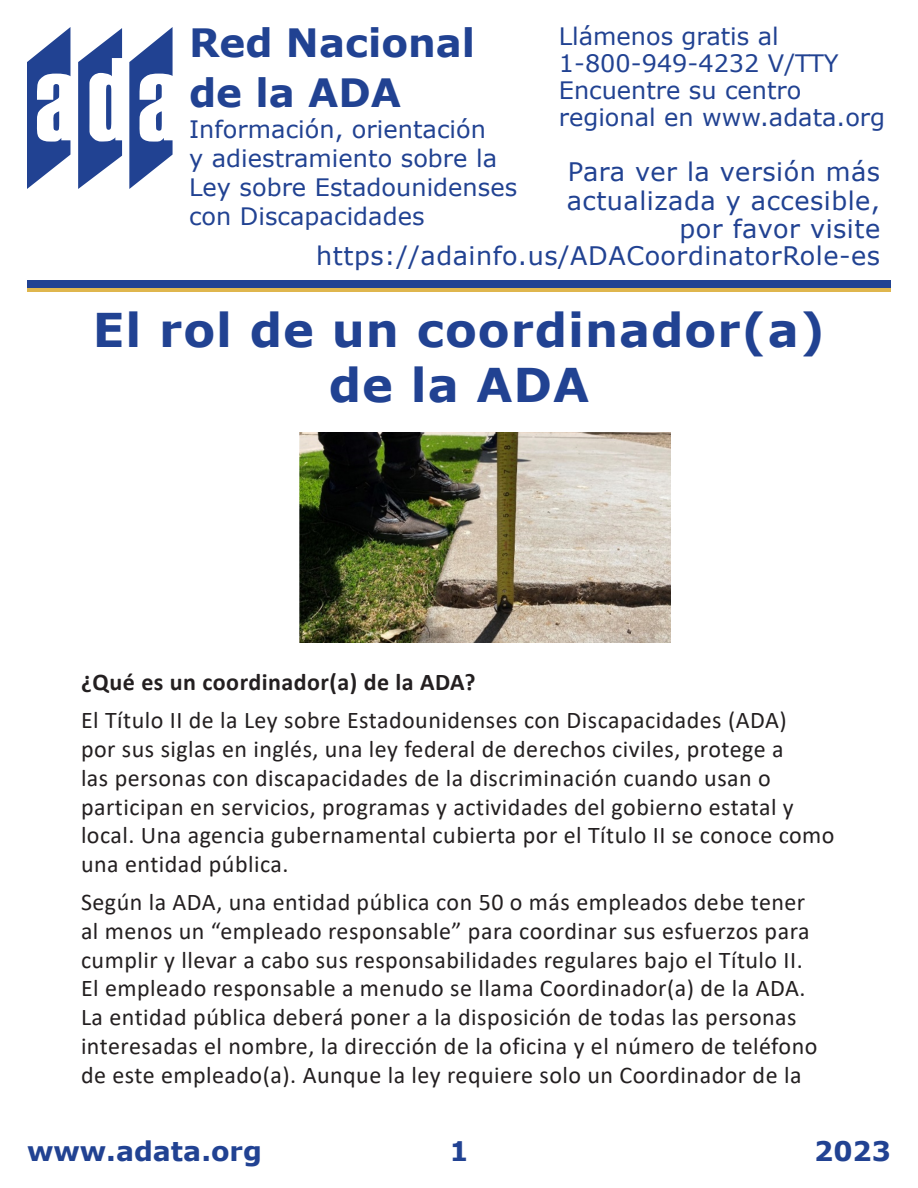
<style>
.page{position:relative;width:918px;height:1188px;background:#fff}
.page>*{position:absolute;margin:0;border:0;box-sizing:border-box;transform-origin:0 0}
.t1{font:700 46.5px "Verdana";letter-spacing:.02em;color:#214292}
.Banner_title{font:700 39px "Verdana";color:#214292}
.header_footer{font:700 27px "Verdana";color:#214292}
.Banner_version{font:25.5px/28.5px "Verdana";letter-spacing:.02em;color:#214292;text-align:right}
.Body{font:24px/28.8px "Calibri";letter-spacing:.02em;color:#231f20}
.Banner_phone_directions{font:24px/28.8px "Verdana";color:#214292}
.Subhead_2_Bold{font:700 24px "Calibri";letter-spacing:.02em;color:#231f20}
</style>
<div class="page">
<hr style="left:27px;top:288px;width:864px;height:3px;background:#dfb64d">
<div style="left:27px;top:281px;width:864px;height:7px;background:#214292"></div>
<svg style="left:27px;top:27px;width:43px;height:162px"></svg>
<svg style="left:129px;top:27px;width:44px;height:162px"></svg>
<svg style="left:78px;top:28px;width:44px;height:161px"></svg>
<img style="left:299px;top:432px;width:371px;height:210px">
<p class="Banner_title" style="left:189px;top:15px;width:288px">Red Nacional</p>
<p class="Banner_title" style="left:189px;top:65px;width:214px">de la ADA</p>
<p class="Banner_phone_directions" style="left:189px;top:115px;width:330px">Información, orientación<br>y adiestramiento sobre la<br>Ley sobre Estadounidenses con Discapacidades</p>
<p class="Banner_phone_directions" style="left:559px;top:22px;width:221px">Llámenos gratis al</p>
<p class="Banner_phone_directions" style="left:559px;top:49px;width:281px">1-800-949-4232 V/TTY</p>
<p class="Banner_phone_directions" style="left:559px;top:77px;width:328px;line-height:27px">Encuentre su centro regional en www.adata.org</p>
<p class="Banner_version" style="left:567px;top:158px;width:315px">Para ver la versión más actualizada y accesible, por favor visite</p>
<p class="Banner_version" style="left:316px;top:241px;width:565px">https://adainfo.us/ADACoordinatorRole-es</p>
<h1 class="t1" style="left:93px;top:297px;width:733px">El rol de un coordinador(a)</h1>
<h1 class="t1" style="left:329px;top:353px;width:262px">de la ADA</h1>
<h3 class="Subhead_2_Bold" style="left:81px;top:665px;width:396px">¿Qué es un coordinador(a) de la ADA?</h3>
<p class="Body" style="left:81px;top:705px;width:755px">El Título II de la Ley sobre Estadounidenses con Discapacidades (ADA)<br>por sus siglas en inglés, una ley federal de derechos civiles, protege a<br>las personas con discapacidades de la discriminación cuando usan o participan en servicios, programas y actividades del gobierno estatal y local. Una agencia gubernamental cubierta por el Título II se conoce como una entidad pública.</p>
<p class="Body" style="left:81px;top:887px;width:738px">Según la ADA, una entidad pública con 50 o más empleados debe tener al menos un “empleado responsable” para coordinar sus esfuerzos para cumplir y llevar a cabo sus responsabilidades regulares bajo el Título II.<br>El empleado responsable a menudo se llama Coordinador(a) de la ADA.<br>La entidad pública deberá poner a la disposición de todas las personas interesadas el nombre, la dirección de la oficina y el número de teléfono de este empleado(a). Aunque la ley requiere solo un Coordinador de la</p>
<h3 class="header_footer" style="left:27px;top:1132px;width:236px">www.adata.org</h3>
<h3 class="header_footer" style="left:449px;top:1132px;width:21px">1</h3>
<h3 class="header_footer" style="left:814px;top:1132px;width:78px">2023</h3>
</div>
